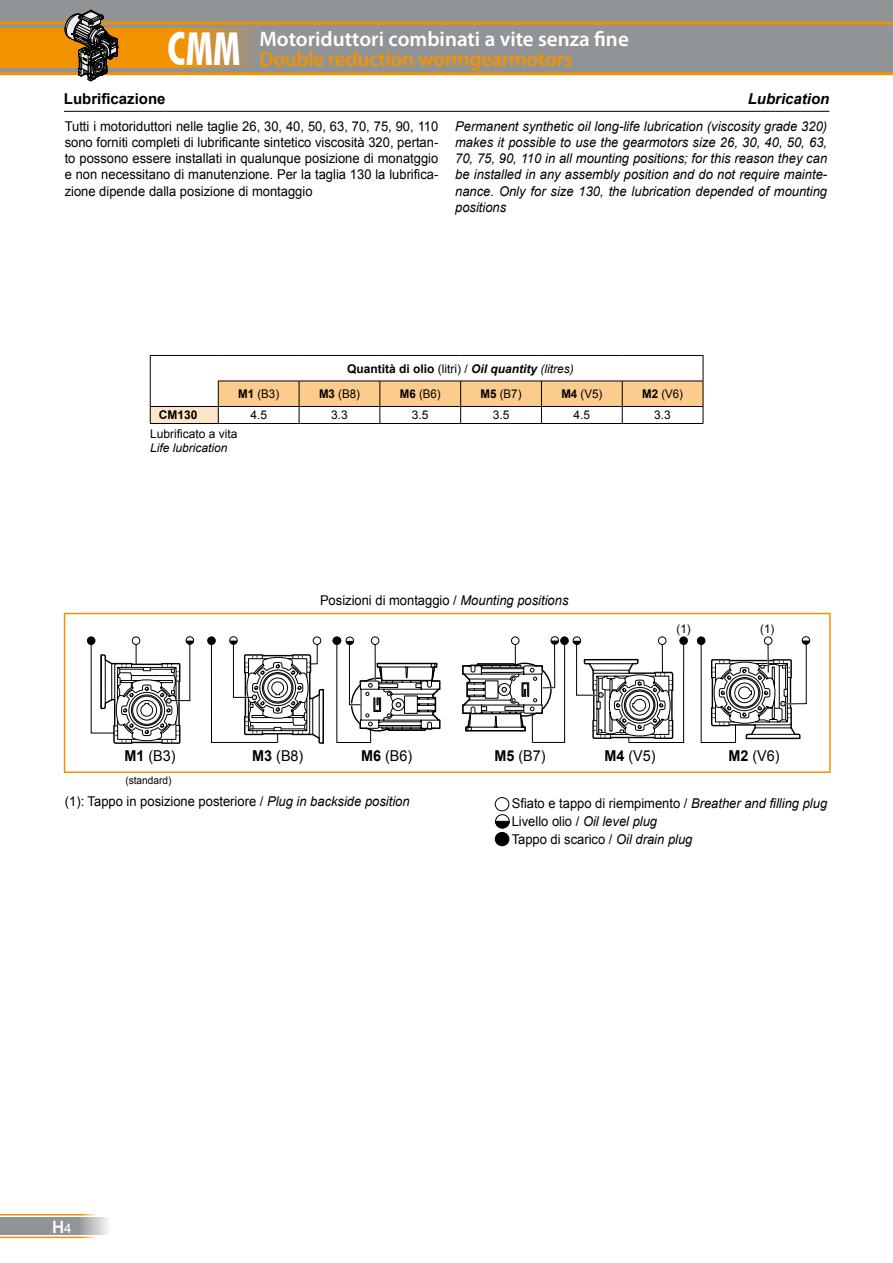
<style>
.page{position:relative;width:893px;height:1263px;background:#fff}
.page>*{position:absolute;margin:0;border:0;box-sizing:border-box;transform-origin:0 0}
.t1{font:700 condensed 45.3px "Futura BT";color:#fff;scale:.9 1}
.t2{font:600 21px "Myriad Pro";color:#fff}
.t3{font:600 21px "Myriad Pro";letter-spacing:-.015em;color:#f39200}
.t4{font:600 18px "Myriad Pro";color:#fff}
.t5{font:15px "Arial";color:#000;scale:.96 1}
.t6{font:700 15px "Arial";color:#000}
.t7{font:italic 700 15px "Arial";color:#000}
.t8{font:13.5px/16.2px "Arial";color:#000;text-align:justify;scale:.96 1}
.t9{font:italic 13.5px/16.2px "Arial";color:#000;text-align:justify;scale:.96 1}
.t10{font:700 12px "Arial";color:#000}
.t11{font:12px "Arial";color:#000;scale:.96 1}
.t12{font:12px "Arial";color:#000}
.t13{font:italic 12px "Arial";color:#000}
.t14{font:10.5px "Arial";color:#000;scale:.96 1}
.s1{font-weight:400}
.s2{font-style:italic}
.s3{font-weight:400;font-style:italic}
.s4{font-weight:700}
.s5{font-family:"Arial";font-weight:400;font-size:13.5px}
</style>
<div class="page">
<div style="left:0;top:0;width:893px;height:74px;background:#919496"></div>
<hr style="left:0;top:72px;width:893px;height:3px;background:#f39200">
<hr style="left:0;top:22px;width:893px;height:3px;background:#f39200">
<svg style="left:0;top:28px;width:252px;height:40px;background:#e39217"></svg>
<hr style="left:0;top:1236px;width:102px;height:2px;background:#f39200">
<hr style="left:0;top:1214px;width:102px;height:1px;background:#f39200">
<svg style="left:0;top:1217px;width:108px;height:18px;background:#9ea1a3"></svg>
<svg style="left:64px;top:10px;width:55px;height:72px"></svg>
<hr style="left:64px;top:111px;width:765px;height:1px;background:#000">
<hr style="left:150px;top:423px;width:68px;height:1px;background:#000">
<hr style="left:218px;top:423px;width:81px;height:1px;background:#000">
<hr style="left:299px;top:423px;width:81px;height:1px;background:#000">
<hr style="left:380px;top:423px;width:81px;height:1px;background:#000">
<hr style="left:461px;top:423px;width:80px;height:1px;background:#000">
<hr style="left:541px;top:423px;width:81px;height:1px;background:#000">
<hr style="left:622px;top:423px;width:81px;height:1px;background:#000">
<svg style="left:150px;top:355px;width:554px;height:68px"></svg>
<div style="left:132px;top:637px;width:8px;height:8px;border:1px solid #000;border-radius:50%"></div>
<div style="left:186px;top:636px;width:8px;height:9px;border:1px solid #000;border-radius:50%"></div>
<div style="left:802px;top:636px;width:8px;height:8px;border:1px solid #000;border-radius:50%"></div>
<div style="left:764px;top:637px;width:8px;height:8px;border:1px solid #000;border-radius:50%"></div>
<div style="left:658px;top:637px;width:8px;height:8px;border:1px solid #000;border-radius:50%"></div>
<div style="left:573px;top:637px;width:8px;height:8px;border:1px solid #000;border-radius:50%"></div>
<div style="left:87px;top:637px;width:8px;height:7px;background:#000;border-radius:50%"></div>
<div style="left:87px;top:637px;width:8px;height:8px;border:1px solid #000;border-radius:50%"></div>
<svg style="left:91px;top:640px;width:103px;height:104px"></svg>
<div style="left:208px;top:637px;width:7px;height:7px;background:#000;border-radius:50%"></div>
<div style="left:207px;top:637px;width:9px;height:8px;border:1px solid #000;border-radius:50%"></div>
<div style="left:561px;top:637px;width:7px;height:7px;background:#000;border-radius:50%"></div>
<div style="left:560px;top:637px;width:8px;height:8px;border:1px solid #000;border-radius:50%"></div>
<div style="left:697px;top:637px;width:8px;height:7px;background:#000;border-radius:50%"></div>
<div style="left:697px;top:637px;width:8px;height:8px;border:1px solid #000;border-radius:50%"></div>
<div style="left:680px;top:637px;width:7px;height:7px;background:#000;border-radius:50%"></div>
<div style="left:679px;top:637px;width:9px;height:8px;border:1px solid #000;border-radius:50%"></div>
<svg style="left:573px;top:641px;width:111px;height:102px"></svg>
<svg style="left:211px;top:636px;width:354px;height:108px"></svg>
<svg style="left:701px;top:640px;width:109px;height:103px"></svg>
<div style="left:64px;top:613px;width:767px;height:160px;border:2px solid #f39200"></div>
<svg style="left:495px;top:797px;width:15px;height:31px"></svg>
<div style="left:495px;top:832px;width:14px;height:14px;background:#000;border-radius:50%"></div>
<div style="left:495px;top:832px;width:14px;height:14px;border:1px solid #000;border-radius:50%"></div>
<h1 class="t1" style="left:167px;top:21px;width:82px">CMM</h1>
<h2 class="t2" style="left:259px;top:26px;width:371px">Motoriduttori combinati a vite senza fine</h2>
<h2 class="t3" style="left:259px;top:45px;width:315px">Double reduction wormgearmotors</h2>
<p class="t6" style="left:64px;top:89px;width:103px">Lubrificazione</p>
<p class="t7" style="left:748px;top:89px;width:83px">Lubrication</p>
<p class="t8" style="left:65px;top:118px;width:391px">Tutti i motoriduttori nelle taglie 26, 30, 40, 50, 63, 70, 75, 90, 110 sono forniti completi di lubrificante sintetico viscosità 320, pertan&shy;to possono essere installati in qualunque posizione di monatggio e non necessitano di manutenzione. Per la taglia 130 la lubrifica&shy;zione dipende dalla posizione di montaggio</p>
<p class="t9" style="left:455px;top:118px;width:389px">Permanent synthetic oil long-life lubrication (viscosity grade 320) makes it possible to use the gearmotors size 26, 30, 40, 50, 63, 70, 75, 90, 110 in all mounting positions; for this reason they can be installed in any assembly position and do not require mainte&shy;nance. Only for size 130, the lubrication depended of mounting positions</p>
<p class="t10" style="left:347px;top:360px;width:228px">Quantità di olio <span class="s1">(litri) /</span> <span class="s2">Oil quantity</span> <span class="s3">(litres)</span></p>
<p class="t11" style="left:238px;top:386px;width:44px"><span class="s4">M1</span> (B3)</p>
<p class="t11" style="left:319px;top:386px;width:44px"><span class="s4">M3</span> (B8)</p>
<p class="t11" style="left:400px;top:386px;width:44px"><span class="s4">M6</span> (B6)</p>
<p class="t11" style="left:481px;top:386px;width:44px"><span class="s4">M5</span> (B7)</p>
<p class="t11" style="left:561px;top:386px;width:44px"><span class="s4">M4</span> (V5)</p>
<p class="t11" style="left:642px;top:386px;width:44px"><span class="s4">M2</span> (V6)</p>
<p class="t10" style="left:159px;top:407px;width:40px">CM130</p>
<p class="t12" style="left:250px;top:407px;width:18px">4.5</p>
<p class="t12" style="left:331px;top:407px;width:18px">3.3</p>
<p class="t12" style="left:412px;top:407px;width:18px">3.5</p>
<p class="t12" style="left:493px;top:407px;width:18px">3.5</p>
<p class="t12" style="left:573px;top:407px;width:18px">4.5</p>
<p class="t12" style="left:654px;top:407px;width:18px">3.3</p>
<p class="t12" style="left:150px;top:426px;width:89px">Lubrificato a vita</p>
<p class="t13" style="left:150px;top:440px;width:79px">Life lubrication</p>
<p class="t8" style="left:320px;top:593px;width:260px">Posizioni di montaggio / <span class="s2">Mounting positions</span></p>
<p class="t11" style="left:676px;top:620px;width:16px">(1)</p>
<p class="t11" style="left:760px;top:620px;width:16px">(1)</p>
<p class="t5" style="left:124px;top:746px;width:55px"><span class="s4">M1</span> (B3)</p>
<p class="t5" style="left:252px;top:746px;width:55px"><span class="s4">M3</span> (B8)</p>
<p class="t5" style="left:361px;top:746px;width:55px"><span class="s4">M6</span> (B6)</p>
<p class="t5" style="left:494px;top:746px;width:55px"><span class="s4">M5</span> (B7)</p>
<p class="t5" style="left:604px;top:746px;width:55px"><span class="s4">M4</span> (V5)</p>
<p class="t5" style="left:728px;top:746px;width:55px"><span class="s4">M2</span> (V6)</p>
<p class="t14" style="left:125px;top:773px;width:49px">(standard)</p>
<p class="t8" style="left:512px;top:794px;width:330px;line-height:18px;text-align:left">Sfiato e tappo di riempimento / <span class="s2">Breather and filling plug<br></span>Livello olio / <span class="s2">Oil level plug<br></span>Tappo di scarico / <span class="s2">Oil drain plug</span></p>
<p class="t8" style="left:65px;top:793px;width:361px">(1): Tappo in posizione posteriore / <span class="s2">Plug in backside position</span></p>
<h3 class="t4" style="left:52px;top:1215px;width:21px">H<span class="s5">4</span></h3>
</div>
